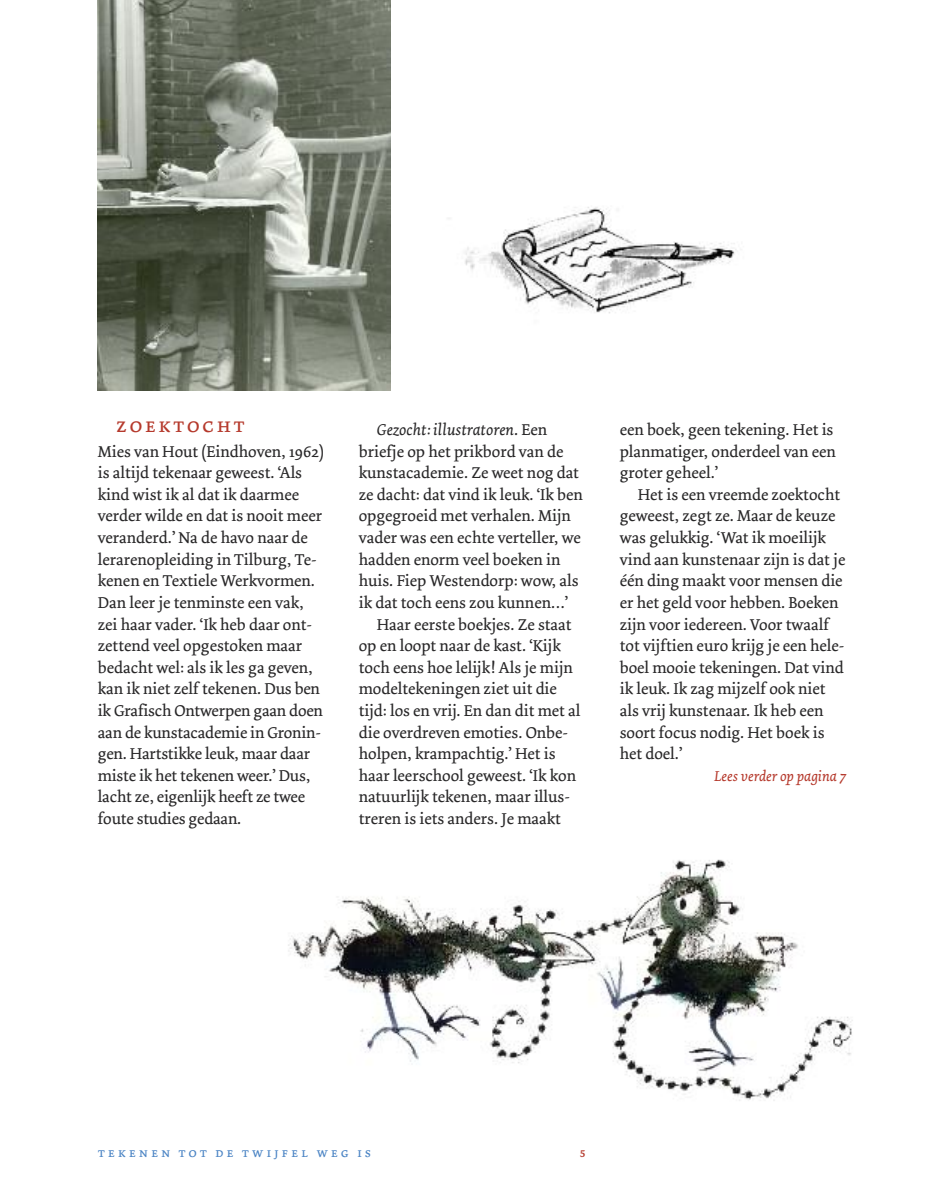
<style>
.page{position:relative;width:936px;height:1191px;background:#fff}
.page>*{position:absolute;margin:0;border:0;box-sizing:border-box;transform-origin:0 0}
.t1{font:21px "Dolly Small Caps";letter-spacing:.1em;color:#b5392c}
.t2{font:16.5px/21.6px "Dolly";color:#272627}
.t3{font:italic 16.5px "Dolly";color:#272627}
.t4{font:italic 15px "Dolly";color:#b5392c}
.t5{font:13.5px "Dolly Small Caps";letter-spacing:.2em;color:#4b84c4}
.t6{font:13.5px "Dolly Small Caps";color:#b5392c}
.s1{font-style:normal}
</style>
<div class="page">
<img style="left:288px;top:859px;width:565px;height:242px">
<img style="left:98px;top:0;width:292px;height:390px">
<img style="left:448px;top:207px;width:288px;height:107px">
<p class="t1" style="left:116px;top:416px;width:131px">zoektocht</p>
<p class="t2" style="left:98px;top:442px;width:227px">Mies van Hout (Eindhoven, 1962) is altijd tekenaar geweest. ‘Als kind wist ik al dat ik daarmee verder wilde en dat is nooit meer veranderd.’ Na de havo naar de lerarenopleiding in Tilburg, Te&shy;kenen en Textiele Werkvormen.<br>Dan leer je tenminste een vak, zei haar vader. ‘Ik heb daar ont&shy;zettend veel opgestoken maar bedacht wel: als ik les ga geven, kan ik niet zelf tekenen. Dus ben ik Grafisch Ontwerpen gaan doen aan de kunstacademie in Gronin&shy;gen. Hartstikke leuk, maar daar miste ik het tekenen weer.’ Dus, lacht ze, eigenlijk heeft ze twee foute studies gedaan.</p>
<p class="t3" style="left:377px;top:423px;width:172px">Gezocht: illustratoren<span class="s1">. Een</span></p>
<p class="t2" style="left:359px;top:442px;width:206px">briefje op het prikbord van de</p>
<p class="t2" style="left:359px;top:463px;width:222px">kunstacademie. Ze weet nog dat</p>
<p class="t2" style="left:359px;top:485px;width:225px">ze dacht: dat vind ik leuk. ‘Ik ben</p>
<p class="t2" style="left:359px;top:506px;width:213px">opgegroeid met verhalen. Mijn</p>
<p class="t2" style="left:359px;top:528px;width:223px">vader was een echte verteller, we</p>
<p class="t2" style="left:359px;top:550px;width:203px">hadden enorm veel boeken in</p>
<p class="t2" style="left:359px;top:571px;width:221px">huis. Fiep Westendorp: wow, als</p>
<p class="t2" style="left:359px;top:593px;width:211px">ik dat toch eens zou kunnen…’</p>
<p class="t2" style="left:377px;top:614px;width:196px">Haar eerste boekjes. Ze staat</p>
<p class="t2" style="left:359px;top:636px;width:203px">op en loopt naar de kast. ‘Kijk</p>
<p class="t2" style="left:359px;top:658px;width:215px">toch eens hoe lelijk! Als je mijn</p>
<p class="t2" style="left:359px;top:679px;width:200px">modeltekeningen ziet uit die</p>
<p class="t2" style="left:359px;top:701px;width:223px">tijd: los en vrij. En dan dit met al</p>
<p class="t2" style="left:359px;top:722px;width:211px">die overdreven emoties. Onbe-</p>
<p class="t2" style="left:359px;top:744px;width:198px">holpen, krampachtig.’ Het is</p>
<p class="t2" style="left:359px;top:766px;width:219px">haar leerschool geweest. ‘Ik kon</p>
<p class="t2" style="left:359px;top:787px;width:213px">natuurlijk tekenen, maar illus-</p>
<p class="t2" style="left:359px;top:809px;width:204px">treren is iets anders. Je maakt</p>
<p class="t2" style="left:619px;top:420px;width:218px">een boek, geen tekening. Het is planmatiger, onderdeel van een groter geheel.’</p>
<p class="t2" style="left:619px;top:485px;width:227px;text-indent:18px">Het is een vreemde zoektocht geweest, zegt ze. Maar de keuze was gelukkig. ‘Wat ik moeilijk vind aan kunstenaar zijn is dat je één ding maakt voor mensen die er het geld voor hebben. Boeken zijn voor iedereen. Voor twaalf tot vijftien euro krijg je een hele&shy;boel mooie tekeningen. Dat vind ik leuk. Ik zag mijzelf ook niet als vrij kunstenaar. Ik heb een soort focus nodig. Het boek is het doel.’</p>
<p class="t4" style="left:714px;top:770px;width:134px">Lees verder op pagina 7</p>
<p class="t5" style="left:98px;top:1146px;width:275px">tekenen tot de twijfel weg is</p>
<p class="t6" style="left:579px;top:1146px;width:8px">5</p>
</div>
